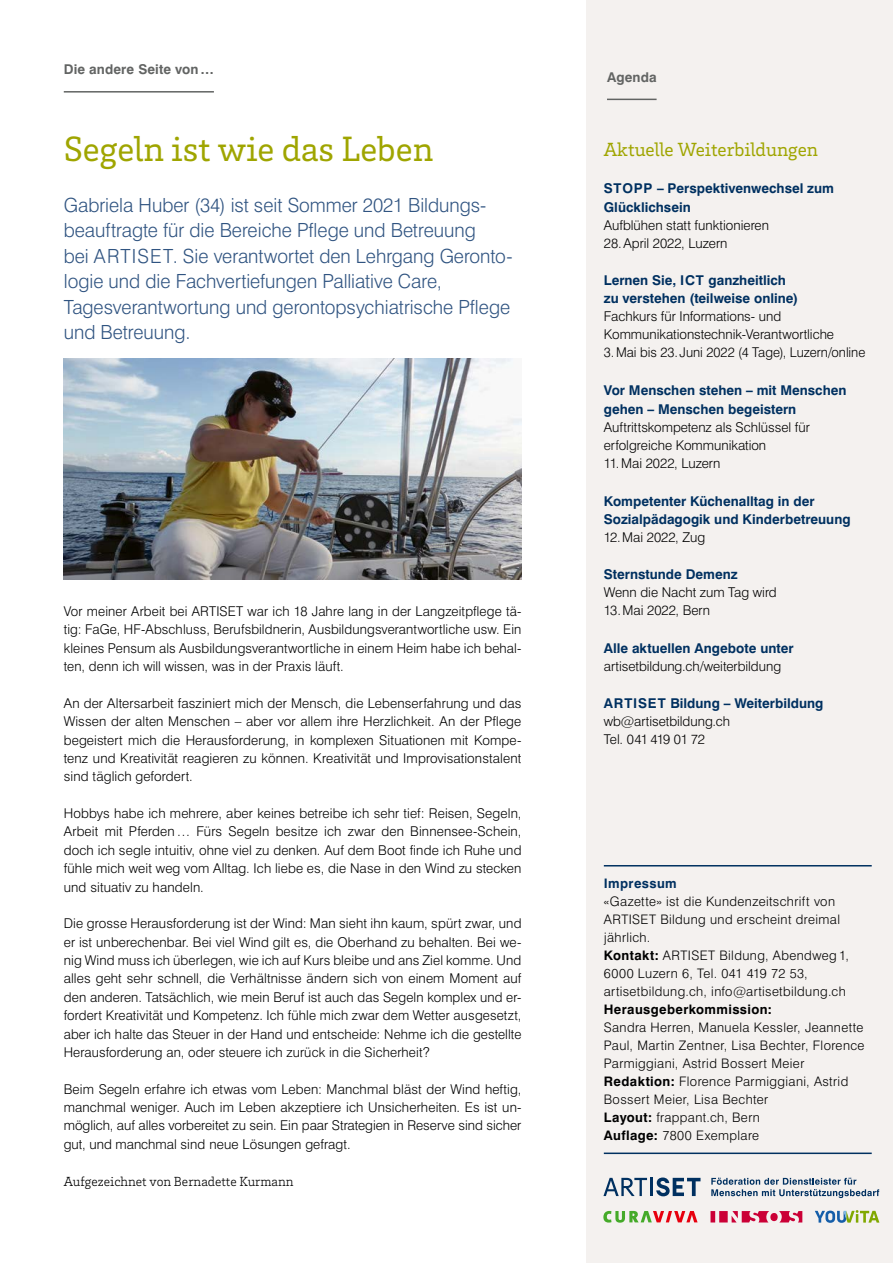
<style>
.page{position:relative;width:893px;height:1263px;background:#fff}
.page>*{position:absolute;margin:0;border:0;box-sizing:border-box;transform-origin:0 0}
._04_Impressum_Laufte{font:36px "Brix Slab";color:#9fa500}
._04_Impressum_Laufte-2{font:300 19.5px/25.5px "Swiss 721 BT";color:#305481}
._04_kleiner_Titel{font:19.5px "Brix Slab";color:#9fa500}
._04_Impressum_Laufte-3{font:300 13.5px/18.3px "Swiss 721 BT";letter-spacing:.01em;color:#000;text-align:justify}
._08_Kasten_GT{font:300 13.5px/18px "Swiss 721 BT";color:#000}
._04_Zwischentitel{font:700 13.5px/18.3px "Swiss 721 BT";color:#003060}
._04_Impressum_Laufte-4{font:300 13.5px "Brix Slab";color:#000}
._02_Editorial_Rubrik{font:700 13.5px "Swiss 721 BT";letter-spacing:.01em;color:#626463}
._08_Kasten_GT-2{font:300 13.5px "Swiss 721 BT";letter-spacing:-.04em;color:#000}
._04_Impressum_Laufte-5{font:300 13.2px/18px "Swiss 721 BT";letter-spacing:.03em;color:#000}
._04_Impressum_Titel{font:700 13.2px "Swiss 721 BT";letter-spacing:.03em;color:#003060}
.s1{font-weight:700}
</style>
<div class="page">
<div style="left:587px;top:0;width:306px;height:1263px;background:#f4f1ef"></div>
<hr style="left:604px;top:865px;width:268px;height:1px;background:#003060">
<hr style="left:604px;top:1152px;width:268px;height:2px;background:#003060">
<hr style="left:607px;top:99px;width:50px;height:1px;background:#626463">
<svg style="left:815px;top:1210px;width:64px;height:13px"></svg>
<svg style="left:603px;top:1177px;width:97px;height:19px"></svg>
<svg style="left:603px;top:1211px;width:95px;height:12px"></svg>
<svg style="left:710px;top:1211px;width:92px;height:11px"></svg>
<svg style="left:711px;top:1178px;width:168px;height:20px"></svg>
<img style="left:64px;top:359px;width:457px;height:220px">
<hr style="left:64px;top:91px;width:150px;height:2px;background:#626463">
<p class="_02_Editorial_Rubrik" style="left:64px;top:61px;width:152px">Die andere Seite von…</p>
<p class="_04_Impressum_Laufte" style="left:64px;top:125px;width:371px">Segeln ist wie das Leben</p>
<p class="_04_Impressum_Laufte-2" style="left:64px;top:192px;width:450px">Gabriela Huber (34) ist seit Sommer 2021 Bildungs&shy;beauftragte für die Bereiche Pflege und Betreuung<br>bei ARTISET. Sie verantwortet den Lehrgang Geronto&shy;logie und die Fachvertiefungen Palliative Care, Tagesverantwortung und gerontopsychiatrische Pflege und Betreuung.</p>
<p class="_04_Impressum_Laufte-3" style="left:64px;top:602px;width:459px">Vor meiner Arbeit bei ARTISET war ich 18 Jahre lang in der Langzeitpflege tä&shy;tig: FaGe, HF-Abschluss, Berufsbildnerin, Ausbildungsverantwortliche usw. Ein kleines Pensum als Ausbildungsverantwortliche in einem Heim habe ich behal&shy;ten, denn ich will wissen, was in der Praxis läuft.</p>
<p class="_04_Impressum_Laufte-3" style="left:64px;top:694px;width:459px">An der Altersarbeit fasziniert mich der Mensch, die Lebenserfahrung und das Wissen der alten Menschen – aber vor allem ihre Herzlichkeit. An der Pflege begeistert mich die Herausforderung, in komplexen Situationen mit Kompe&shy;tenz und Kreativität reagieren zu können. Kreativität und Improvisationstalent sind täglich gefordert.</p>
<p class="_04_Impressum_Laufte-3" style="left:64px;top:804px;width:459px">Hobbys habe ich mehrere, aber keines betreibe ich sehr tief: Reisen, Segeln, Arbeit mit Pferden… Fürs Segeln besitze ich zwar den Binnensee-Schein, doch ich segle intuitiv, ohne viel zu denken. Auf dem Boot finde ich Ruhe und fühle mich weit weg vom Alltag. Ich liebe es, die Nase in den Wind zu stecken und situativ zu handeln.</p>
<p class="_04_Impressum_Laufte-3" style="left:64px;top:914px;width:459px">Die grosse Herausforderung ist der Wind: Man sieht ihn kaum, spürt zwar, und er ist unberechenbar. Bei viel Wind gilt es, die Oberhand zu behalten. Bei we&shy;nig Wind muss ich überlegen, wie ich auf Kurs bleibe und ans Ziel komme. Und alles geht sehr schnell, die Verhältnisse ändern sich von einem Moment auf den anderen. Tatsächlich, wie mein Beruf ist auch das Segeln komplex und er&shy;fordert Kreativität und Kompetenz. Ich fühle mich zwar dem Wetter ausgesetzt, aber ich halte das Steuer in der Hand und entscheide: Nehme ich die gestellte Herausforderung an, oder steuere ich zurück in die Sicherheit?</p>
<p class="_04_Impressum_Laufte-3" style="left:64px;top:1079px;width:459px">Beim Segeln erfahre ich etwas vom Leben: Manchmal bläst der Wind heftig, manchmal weniger. Auch im Leben akzeptiere ich Unsicherheiten. Es ist un&shy;möglich, auf alles vorbereitet zu sein. Ein paar Strategien in Reserve sind sicher gut, und manchmal sind neue Lösungen gefragt.</p>
<p class="_04_Impressum_Laufte-4" style="left:64px;top:1172px;width:231px">Aufgezeichnet von Bernadette Kurmann</p>
<p class="_02_Editorial_Rubrik" style="left:607px;top:69px;width:51px">Agenda</p>
<p class="_04_kleiner_Titel" style="left:604px;top:137px;width:216px">Aktuelle Weiterbildungen</p>
<p class="_04_Zwischentitel" style="left:604px;top:179px;width:232px">STOPP – Perspektivenwechsel zum<br>Glücklichsein</p>
<p class="_08_Kasten_GT" style="left:604px;top:216px;width:167px">Aufblühen statt funktionieren</p>
<p class="_08_Kasten_GT" style="left:604px;top:234px;width:125px">28.April 2022, Luzern</p>
<p class="_04_Zwischentitel" style="left:604px;top:271px;width:196px">Lernen Sie, ICT ganzheitlich zu verstehen (teilweise online)</p>
<p class="_08_Kasten_GT" style="left:604px;top:308px;width:232px">Fachkurs für Informations- und<br>Kommunikationstechnik-Verantwortliche</p>
<p class="_08_Kasten_GT" style="left:604px;top:344px;width:263px">3.Mai bis 23. Juni 2022 (4 Tage), Luzern/online</p>
<p class="_04_Zwischentitel" style="left:604px;top:381px;width:244px">Vor Menschen stehen – mit Menschen gehen – Menschen begeistern</p>
<p class="_08_Kasten_GT" style="left:604px;top:418px;width:208px">Auftrittskompetenz als Schlüssel für erfolgreiche Kommunikation</p>
<p class="_08_Kasten_GT" style="left:604px;top:454px;width:118px">11.Mai 2022, Luzern</p>
<p class="_04_Zwischentitel" style="left:604px;top:491px;width:248px">Kompetenter Küchenalltag in der<br>Sozialpädagogik und Kinderbetreuung</p>
<p class="_08_Kasten_GT" style="left:604px;top:528px;width:103px">12.Mai 2022, Zug</p>
<p class="_04_Zwischentitel" style="left:604px;top:565px;width:135px">Sternstunde Demenz</p>
<p class="_08_Kasten_GT" style="left:604px;top:583px;width:174px">Wenn die Nacht zum Tag wird</p>
<p class="_08_Kasten_GT" style="left:604px;top:601px;width:108px">13.Mai 2022, Bern</p>
<p class="_04_Zwischentitel" style="left:604px;top:638px;width:191px">Alle aktuellen Angebote unter</p>
<p class="_08_Kasten_GT" style="left:604px;top:657px;width:179px">artisetbildung.ch/weiterbildung</p>
<p class="_04_Zwischentitel" style="left:604px;top:694px;width:221px">ARTISET Bildung – Weiterbildung</p>
<p class="_08_Kasten_GT" style="left:604px;top:712px;width:128px">wb@artisetbildung.ch</p>
<p class="_08_Kasten_GT-2" style="left:604px;top:731px;width:103px">Tel. 041 419 01 72</p>
<p class="_04_Impressum_Titel" style="left:604px;top:875px;width:74px">Impressum</p>
<p class="_04_Impressum_Laufte-5" style="left:604px;top:892px;width:247px">«Gazette» ist die Kundenzeitschrift von ARTISET Bildung und erscheint dreimal jährlich.<br><span class="s1">Kontakt:</span> ARTISET Bildung, Abendweg 1, 6000 Luzern 6, Tel. 041 419 72 53, artisetbildung.ch, info@artisetbildung.ch <span class="s1">Herausgeberkommission:</span></p>
<p class="_04_Impressum_Laufte-5" style="left:604px;top:1018px;width:262px;text-align:justify">Sandra Herren, Manuela Kessler, Jeannette Paul, Martin Zentner, Lisa Bechter, Florence Parmiggiani, Astrid Bossert Meier</p>
<p class="_04_Impressum_Laufte-5" style="left:604px;top:1072px;width:246px"><span class="s1">Redaktion:</span> Florence Parmiggiani, Astrid<br>Bossert Meier, Lisa Bechter<br><span class="s1">Layout:</span> frappant.ch, Bern<br><span class="s1">Auflage:</span> 7800 Exemplare</p>
</div>
